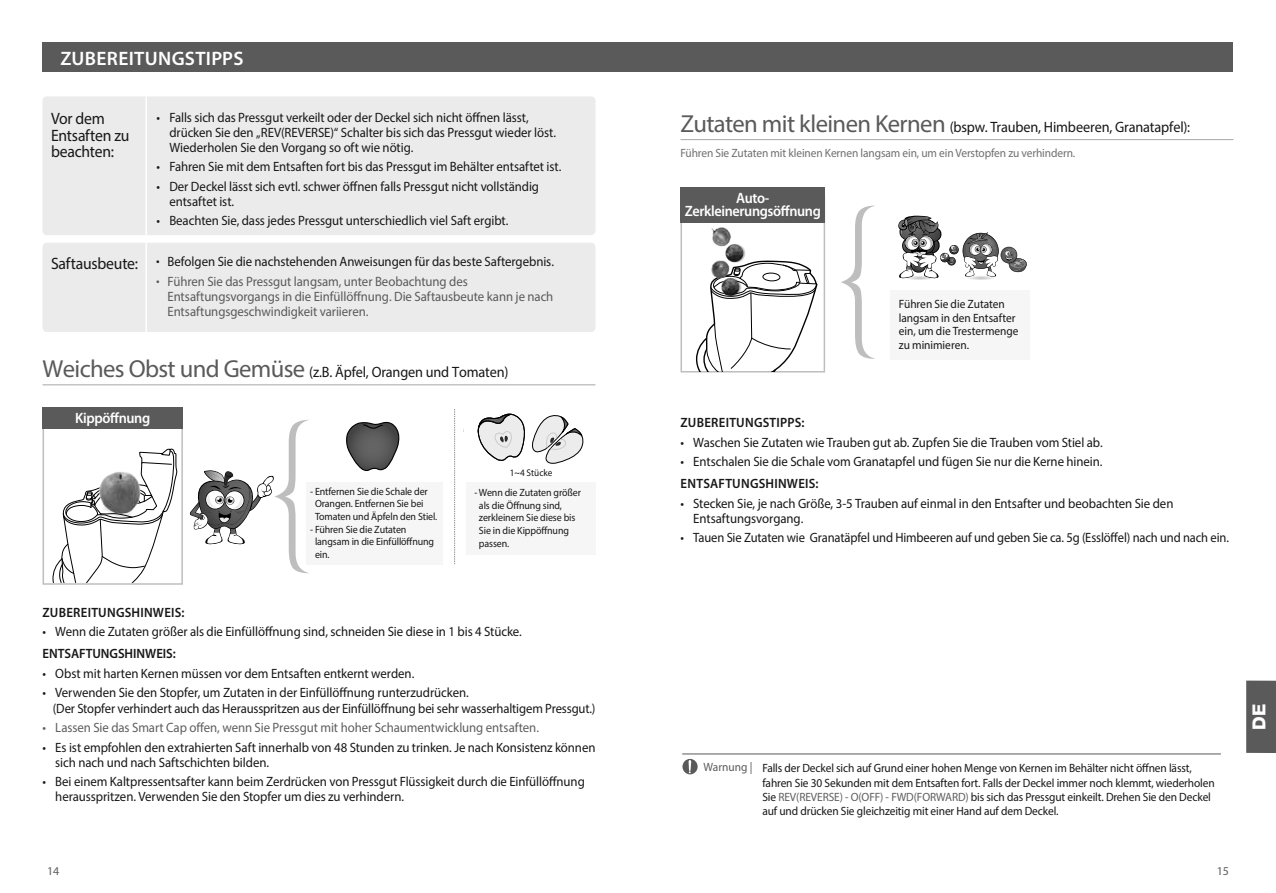
<style>
.page{position:relative;width:1276px;height:893px;background:#fff}
.page>*{position:absolute;margin:0;border:0;box-sizing:border-box;transform-origin:0 0}
.t1{font:600 19.5px "Myriad Pro";letter-spacing:.015em;color:#fff}
.t2{font:800 18px "Helvetica Neue LT Std";color:#fff}
.t3{font:16.5px/16.5px "Myriad Pro";letter-spacing:-.015em;color:#171717;scale:.95 1}
.t4{font:15px "Myriad Pro";letter-spacing:-.01em;color:#171717;scale:.95 1}
.t5{font:600 15px/13.5px "Myriad Pro";letter-spacing:-.025em;color:#fff;text-align:center;scale:.95 1}
.t6{font:13.5px/15px "Myriad Pro";letter-spacing:-.005em;color:#171717;scale:.95 1}
.t7{font:13.5px/15px "Myriad Pro";letter-spacing:-.005em;color:#5a5a5a;scale:.95 1}
.t8{font:13.5px "Myriad Pro";letter-spacing:-.005em;color:#171717;scale:.93 1}
.t9{font:13.5px "Myriad Pro";letter-spacing:-.005em;color:#5e5e5e;scale:.95 1}
.t10{font:600 13.5px "Myriad Pro";letter-spacing:.015em;color:#171717;scale:.95 1}
.t11{font:12px/14.4px "Myriad Pro";letter-spacing:-.01em;color:#171717;scale:.95 1}
.t12{font:12px "Myriad Pro";letter-spacing:-.01em;color:#6f6f6f;scale:.95 1}
.t13{font:12px "Myriad Pro";color:#5a5a5a;scale:.95 1}
.t14{font:12px "Myriad Pro";color:#5e5e5e}
.t15{font:10.5px/12.6px "Myriad Pro";letter-spacing:-.01em;color:#171717;scale:.95 1}
.t16{font:9.75px "Myriad Pro";color:#171717;scale:.95 1}
.s1{font-weight:700}
.s2{font-weight:700;color:#5a5a5a}
.s3{color:#5a5a5a}
.s4{font-size:24.6px;color:#5a5a5a}
.s5{color:#5e5e5e}
</style>
<div class="page">
<div style="left:1246px;top:681px;width:30px;height:72px;background:#5a5a5a"></div>
<hr style="left:682px;top:754px;width:539px;height:1px;background:#5a5a5a">
<hr style="left:680px;top:139px;width:553px;height:1px;background:#a7a7a7">
<svg style="left:682px;top:759px;width:15px;height:15px"></svg>
<div style="left:43px;top:43px;width:1190px;height:29px;background:#5a5a5a"></div>
<div style="left:43px;top:96px;width:552px;height:139px;background:#ebebeb;border-radius:4px"></div>
<div style="left:43px;top:243px;width:552px;height:89px;background:#ebebeb;border-radius:4px"></div>
<hr style="left:145px;top:96px;width:2px;height:139px;background:#fff">
<hr style="left:145px;top:243px;width:2px;height:89px;background:#fff">
<hr style="left:43px;top:385px;width:552px;height:1px;background:#a7a7a7">
<svg style="left:346px;top:421px;width:54px;height:50px"></svg>
<svg style="left:477px;top:414px;width:106px;height:50px"></svg>
<div style="left:43px;top:408px;width:140px;height:177px;background:#fff;border:2px solid #bebebe"></div>
<svg style="left:190px;top:420px;width:118px;height:153px"></svg>
<div style="left:43px;top:408px;width:140px;height:21px;background:#5a5a5a"></div>
<svg style="left:52px;top:448px;width:125px;height:135px"></svg>
<img style="left:96px;top:468px;width:49px;height:50px">
<div style="left:306px;top:482px;width:136px;height:82px;background:#f6f6f6"></div>
<div style="left:466px;top:482px;width:129px;height:72px;background:#f6f6f6"></div>
<svg style="left:454px;top:409px;width:1px;height:155px"></svg>
<div style="left:680px;top:196px;width:145px;height:176px;background:#fff;border:2px solid #bebebe"></div>
<div style="left:680px;top:187px;width:145px;height:36px;background:#5a5a5a"></div>
<svg style="left:695px;top:260px;width:123px;height:111px"></svg>
<img style="left:706px;top:227px;width:44px;height:74px">
<svg style="left:841px;top:206px;width:34px;height:153px"></svg>
<div style="left:890px;top:291px;width:140px;height:69px;background:#f6f6f6"></div>
<svg style="left:898px;top:216px;width:129px;height:64px"></svg>
<h1 class="t1" style="left:61px;top:46px;width:184px">ZUBEREITUNGSTIPPS</h1>
<p class="t3" style="left:51px;top:110px;width:84px">Vor dem<br>Entsaften zu beachten:</p>
<p class="t3" style="left:51px;top:254px;width:93px">Saftausbeute:</p>
<p class="t6" style="left:169px;top:110px;width:409px;text-indent:-13px">• Falls sich das Pressgut verkeilt oder der Deckel sich nicht öffnen lässt, drücken Sie den „REV(REVERSE)“ Schalter bis sich das Pressgut wieder löst.<br>Wiederholen Sie den Vorgang so oft wie nötig.</p>
<p class="t6" style="left:157px;top:159px;width:427px">• Fahren Sie mit dem Entsaften fort bis das Pressgut im Behälter entsaftet ist.</p>
<p class="t6" style="left:169px;top:178px;width:391px;text-indent:-13px">• Der Deckel lässt sich evtl. schwer öffnen falls Pressgut nicht vollständig entsaftet ist.</p>
<p class="t6" style="left:157px;top:213px;width:372px">• Beachten Sie, dass jedes Pressgut unterschiedlich viel Saft ergibt.</p>
<p class="t6" style="left:156px;top:252px;width:420px;line-height:19.2px"><span class="s1">·</span> Befolgen Sie die nachstehenden Anweisungen für das beste Saftergebnis. <span class="s2">·</span> <span class="s3">Führen Sie das Pressgut langsam, unter Beobachtung des</span></p>
<p class="t7" style="left:167px;top:288px;width:408px">Entsaftungsvorgangs in die Einfüllöffnung. Die Saftausbeute kann je nach<br>Entsaftungsgeschwindigkeit variieren.</p>
<p class="t4" style="left:43px;top:363px;width:492px"><span class="s4">Weiches Obst und Gemüse</span> (z.B. Äpfel, Orangen und Tomaten)</p>
<p class="t5" style="left:75px;top:411px;width:80px">Kippöffnung</p>
<p class="t15" style="left:315px;top:485px;width:130px;text-indent:-5px">- Entfernen Sie die Schale der<br>Orangen. Entfernen Sie bei<br>Tomaten und Äpfeln den Stiel.</p>
<p class="t15" style="left:315px;top:522px;width:127px;text-indent:-5px">- Führen Sie die Zutaten langsam in die Einfüllöffnung ein.</p>
<p class="t16" style="left:510px;top:467px;width:46px">1~4 Stücke</p>
<p class="t15" style="left:479px;top:486px;width:109px;text-indent:-5px">- Wenn die Zutaten größer als die Öffnung sind, zerkleinern Sie diese bis<br>Sie in die Kippöffnung passen.</p>
<p class="t10" style="left:43px;top:603px;width:151px">ZUBEREITUNGSHINWEIS:</p>
<p class="t6" style="left:43px;top:624px;width:506px">• Wenn die Zutaten größer als die Einfüllöffnung sind, schneiden Sie diese in 1 bis 4 Stücke.</p>
<p class="t10" style="left:43px;top:645px;width:142px">ENTSAFTUNGSHINWEIS:</p>
<p class="t6" style="left:43px;top:665px;width:393px">• Obst mit harten Kernen müssen vor dem Entsaften entkernt werden.</p>
<p class="t6" style="left:53px;top:684px;width:572px;line-height:16.2px;text-indent:-10px">• Verwenden Sie den Stopfer, um Zutaten in der Einfüllöffnung runterzudrücken.<br>(Der Stopfer verhindert auch das Herausspritzen aus der Einfüllöffnung bei sehr wasserhaltigem Pressgut.)</p>
<p class="t9" style="left:43px;top:719px;width:524px">• Lassen Sie das Smart Cap offen, wenn Sie Pressgut mit hoher Schaumentwicklung entsaften.</p>
<p class="t6" style="left:55px;top:739px;width:570px;text-indent:-13px">• Es ist empfohlen den extrahierten Saft innerhalb von 48 Stunden zu trinken. Je nach Konsistenz können sich nach und nach Saftschichten bilden.</p>
<p class="t6" style="left:55px;top:774px;width:559px;text-indent:-13px">• Bei einem Kaltpressentsafter kann beim Zerdrücken von Pressgut Flüssigkeit durch die Einfüllöffnung herausspritzen. Verwenden Sie den Stopfer um dies zu verhindern.</p>
<p class="t4" style="left:680px;top:118px;width:538px"><span class="s4">Zutaten mit kleinen Kernen</span> (bspw. Trauben, Himbeeren, Granatapfel):</p>
<p class="t12" style="left:680px;top:145px;width:417px">Führen Sie Zutaten mit kleinen Kernen langsam ein, um ein Verstopfen zu verhindern.</p>
<p class="t5" style="left:685px;top:190px;width:145px">Auto-<br>Zerkleinerungsöffnung</p>
<p class="t11" style="left:899px;top:297px;width:128px;line-height:13.5px">Führen Sie die Zutaten langsam in den Entsafter ein, um die Trestermenge zu minimieren.</p>
<p class="t10" style="left:680px;top:414px;width:132px">ZUBEREITUNGSTIPPS:</p>
<p class="t6" style="left:680px;top:435px;width:446px">• Waschen Sie Zutaten wie Trauben gut ab. Zupfen Sie die Trauben vom Stiel ab.</p>
<p class="t6" style="left:680px;top:454px;width:446px">• Entschalen Sie die Schale vom Granatapfel und fügen Sie nur die Kerne hinein.</p>
<p class="t10" style="left:680px;top:475px;width:146px">ENTSAFTUNGSHINWEIS:</p>
<p class="t6" style="left:693px;top:495px;width:507px;text-indent:-13px">• Stecken Sie, je nach Größe, 3-5 Trauben auf einmal in den Entsafter und beobachten Sie den<br>Entsaftungsvorgang.</p>
<p class="t8" style="left:680px;top:529px;width:591px">• Tauen Sie Zutaten wie Granatäpfel und Himbeeren auf und geben Sie ca. 5g (Esslöffel) nach und nach ein.</p>
<p class="t13" style="left:703px;top:760px;width:53px">Warnung |</p>
<p class="t11" style="left:762px;top:761px;width:478px">Falls der Deckel sich auf Grund einer hohen Menge von Kernen im Behälter nicht öffnen lässt, fahren Sie 30 Sekunden mit dem Entsaften fort. Falls der Deckel immer noch klemmt, wiederholen Sie <span class="s5">REV(REVERSE) - O(OFF) - FWD(FORWARD)</span> bis sich das Pressgut einkeilt. Drehen Sie den Deckel auf und drücken Sie gleichzeitig mit einer Hand auf dem Deckel.</p>
<p class="t14" style="left:47px;top:864px;width:14px">14</p>
<p class="t14" style="left:1216px;top:864px;width:14px">15</p>
<h2 class="t2" style="left:1248px;top:730px;width:28px;rotate:-90deg">DE</h2>
</div>
